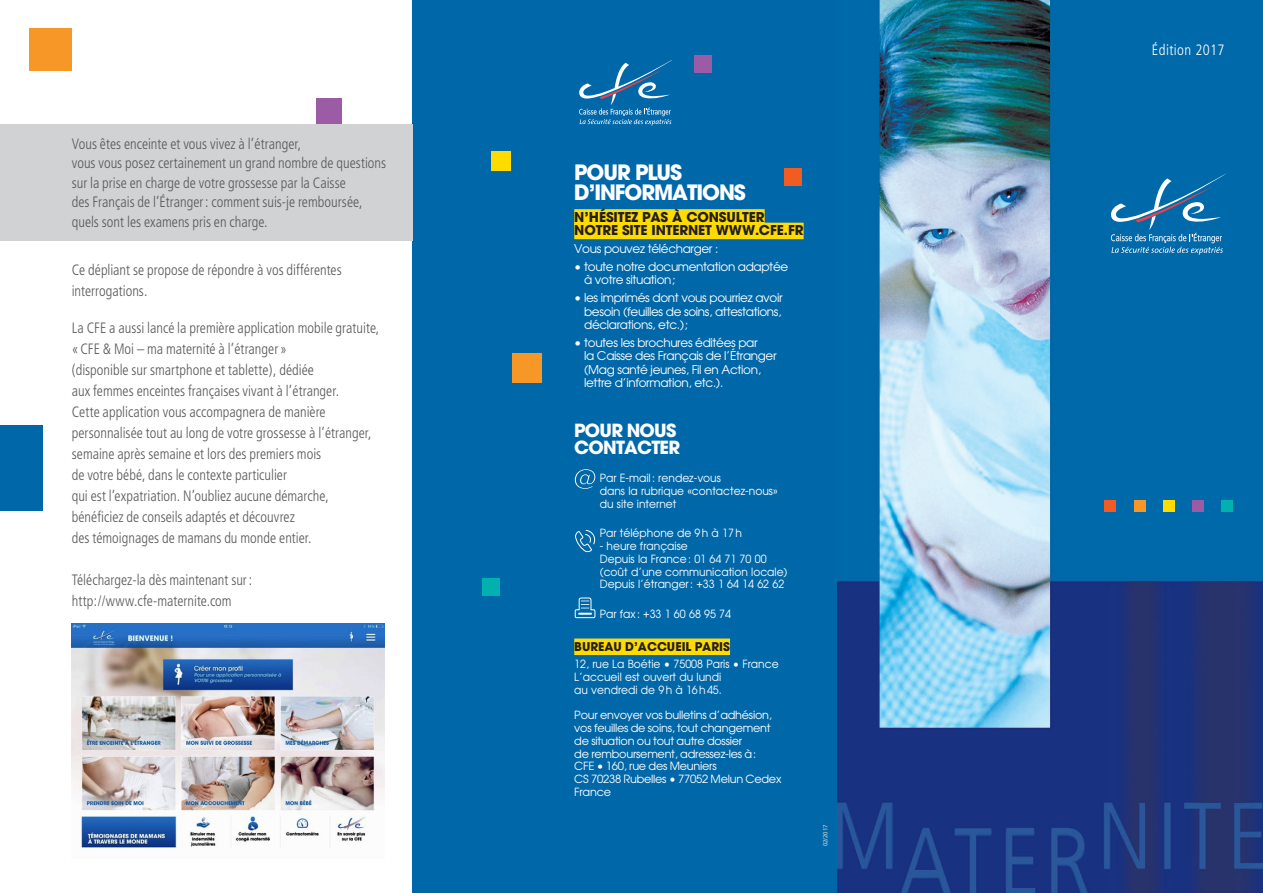
<style>
.page{position:relative;width:1263px;height:893px;background:#fff}
.page>*{position:absolute;margin:0;border:0;box-sizing:border-box;transform-origin:0 0}
.TITRE_chapitre{font:700 21px/19.5px "Avant Garde";letter-spacing:-.05em;color:#fff}
.t1{font:700 18px/16.5px "Avant Garde";letter-spacing:-.04em;color:#fff}
.Normal_e{font:300 condensed 15px/21px "Frutiger";color:#57585a;scale:.95 1}
.texte_base{font:300 condensed 15px/19.5px "Frutiger";color:#57585a;scale:.95 1}
.texte_base-2{font:300 condensed 15px "Frutiger";letter-spacing:.025em;color:#fff}
.texte_base-3{font:700 13.5px/13.5px "Avant Garde";letter-spacing:-.01em;color:#231f20}
.texte_base-4{font:12px/13.5px "Avant Garde";letter-spacing:-.03em;color:#fff}
.t2{font:700 12px "Avant Garde";color:#231f20}
.t3{font:11.25px/12.8px "Avant Garde";color:#fff;scale:.95 1}
.t4{font:11.25px/12.8px "Avant Garde";letter-spacing:-.02em;color:#fff}
.Normal_e-2{font:6px "Frutiger LT Std";color:#d1d2d4}
</style>
<div class="page">
<div style="left:412px;top:0;width:426px;height:893px;background:#0068a9"></div>
<div style="left:0;top:124px;width:412px;height:117px;background:#d1d2d4"></div>
<div style="left:317px;top:99px;width:25px;height:25px;background:#9b5ba5"></div>
<div style="left:0;top:425px;width:43px;height:85px;background:#0068a9"></div>
<img style="left:838px;top:0;width:425px;height:893px">
<div style="left:1192px;top:500px;width:12px;height:11px;background:#9b5ba5"></div>
<div style="left:1163px;top:500px;width:12px;height:11px;background:#ffdc01"></div>
<div style="left:1134px;top:500px;width:11px;height:11px;background:#f79727"></div>
<div style="left:1221px;top:500px;width:12px;height:11px;background:#00b1b0"></div>
<div style="left:1104px;top:500px;width:12px;height:11px;background:#f25b21"></div>
<svg style="left:1110px;top:173px;width:117px;height:82px;background:#217ab2"></svg>
<img style="left:72px;top:624px;width:312px;height:225px">
<div style="left:29px;top:28px;width:43px;height:43px;background:#f79727"></div>
<div style="left:491px;top:151px;width:19px;height:19px;background:#ffdc01"></div>
<div style="left:512px;top:353px;width:30px;height:30px;background:#f79727"></div>
<div style="left:483px;top:578px;width:17px;height:17px;background:#00b1b0"></div>
<div style="left:694px;top:55px;width:17px;height:17px;background:#9b5ba5"></div>
<div style="left:784px;top:168px;width:17px;height:17px;background:#f25b21"></div>
<svg style="left:579px;top:60px;width:92px;height:66px"></svg>
<div style="left:574px;top:209px;width:191px;height:17px;background:#ffdc01"></div>
<div style="left:574px;top:223px;width:230px;height:16px;background:#ffdc01"></div>
<div style="left:574px;top:638px;width:156px;height:17px;background:#ffdc01"></div>
<svg style="left:574px;top:597px;width:22px;height:21px"></svg>
<svg style="left:575px;top:469px;width:20px;height:20px"></svg>
<svg style="left:575px;top:529px;width:20px;height:23px"></svg>
<p class="texte_base" style="left:72px;top:134px;width:332px">Vous êtes enceinte et vous vivez à l’étranger,<br>vous vous posez certainement un grand nombre de questions sur la prise en charge de votre grossesse par la Caisse<br>des Français de l’Étranger: comment suis-je remboursée, quels sont les examens pris en charge.</p>
<p class="Normal_e" style="left:72px;top:259px;width:286px">Ce dépliant se propose de répondre à vos différentes interrogations.</p>
<p class="Normal_e" style="left:72px;top:317px;width:325px">La CFE a aussi lancé la première application mobile gratuite, «CFE &amp; Moi – ma maternité à l’étranger »<br>(disponible sur smartphone et tablette), dédiée<br>aux femmes enceintes françaises vivant à l’étranger.<br>Cette application vous accompagnera de manière personnalisée tout au long de votre grossesse à l’étranger, semaine après semaine et lors des premiers mois<br>de votre bébé, dans le contexte particulier<br>qui est l’expatriation. N’oubliez aucune démarche, bénéficiez de conseils adaptés et découvrez<br>des témoignages de mamans du monde entier.</p>
<p class="Normal_e" style="left:72px;top:569px;width:191px">Téléchargez-la dès maintenant sur: http://www.cfe-maternite.com</p>
<p class="TITRE_chapitre" style="left:574px;top:163px;width:173px">POUR PLUS<br>D’INFORMATIONS</p>
<p class="texte_base-3" style="left:574px;top:210px;width:231px">N’HÉSITEZ PAS À CONSULTER<br>NOTRE SITE INTERNET WWW.CFE.FR</p>
<p class="texte_base-4" style="left:574px;top:242px;width:146px">Vous pouvez télécharger :</p>
<p class="texte_base-4" style="left:584px;top:260px;width:206px;text-indent:-10px">• toute notre documentation adaptée à votre situation;</p>
<p class="texte_base-4" style="left:584px;top:291px;width:200px;text-align:justify;text-indent:-10px">• les imprimés dont vous pourriez avoir besoin (feuilles de soins, attestations, déclarations, etc.);</p>
<p class="texte_base-4" style="left:584px;top:336px;width:194px;text-indent:-10px">• toutes les brochures éditées par<br>la Caisse des Français de l’Étranger (Mag santé jeunes, Fil en Action, lettre d’information, etc.).</p>
<p class="t1" style="left:574px;top:422px;width:107px">POUR NOUS<br>CONTACTER</p>
<p class="t3" style="left:600px;top:471px;width:189px">Par E-mail: rendez-vous<br>dans la rubrique «contactez-nous» du site internet</p>
<p class="t3" style="left:600px;top:527px;width:151px">Par téléphone de 9h à 17h</p>
<p class="t3" style="left:600px;top:539px;width:199px">- heure française<br>Depuis la France: 01 64 71 70 00 (coût d’une communication locale)<br>Depuis l’étranger: +33 1 64 14 62 62</p>
<p class="t3" style="left:600px;top:607px;width:140px">Par fax : +33 1 60 68 95 74</p>
<p class="t2" style="left:574px;top:639px;width:157px">BUREAU D’ACCUEIL PARIS</p>
<p class="t3" style="left:574px;top:658px;width:217px">12, rue La Boétie • 75008 Paris • France<br>L’accueil est ouvert du lundi<br>au vendredi de 9h à 16h45.</p>
<p class="t4" style="left:574px;top:709px;width:209px">Pour envoyer vos bulletins d’adhésion, vos feuilles de soins, tout changement de situation ou tout autre dossier<br>de remboursement, adressez-les à:<br>CFE • 160, rue des Meuniers<br>CS 70238 Rubelles • 77052 Melun Cedex<br>France</p>
<p class="Normal_e-2" style="left:822px;top:846px;width:23px;rotate:-90deg">02/2017</p>
<p class="texte_base-2" style="left:1152px;top:42px;width:74px">Édition 2017</p>
</div>
